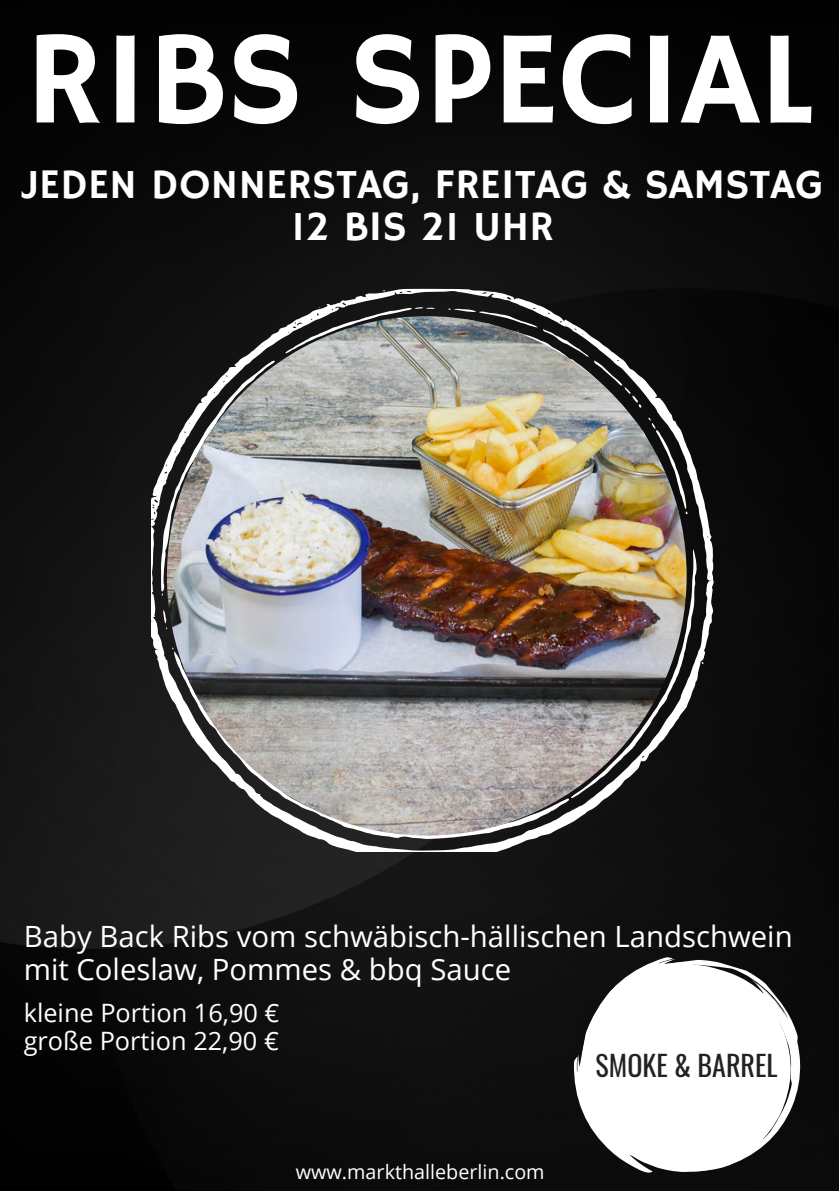
<style>
.page{position:relative;width:839px;height:1191px;background:#fff}
.page>*{position:absolute;margin:0;border:0;box-sizing:border-box;transform-origin:0 0}
.t1{font:133.4px "Hammersmith One";color:#fff}
.t2{font:42px/42px "Hammersmith One";color:#fff;text-align:center}
.t3{font:29.4px/33px "Open Sans";color:#fff}
.t4{font:28px "Oswald";color:#222}
.t5{font:25.4px/28.6px "Open Sans";color:#fff}
.t6{font:19.8px "Open Sans";color:#fff}
</style>
<div class="page">
<img style="left:0;top:0;width:838px;height:1191px">
<svg style="left:151px;top:289px;width:562px;height:563px;fill:#131313"></svg>
<svg style="left:573px;top:962px;width:217px;height:212px;fill:#0e0e0e"></svg>
<svg style="left:581px;top:957px;width:219px;height:215px"></svg>
<img style="left:167px;top:316px;width:519px;height:520px;border-radius:50%">
<h1 class="t1" style="left:25px;top:2px;width:791px">RIBS SPECIAL</h1>
<h2 class="t2" style="left:21px;top:165px;width:803px">JEDEN DONNERSTAG, FREITAG &amp; SAMSTAG<br>12 BIS 21 UHR</h2>
<p class="t3" style="left:24px;top:920px;width:770px">Baby Back Ribs vom schwäbisch-hällischen Landschwein mit Coleslaw, Pommes &amp; bbq Sauce</p>
<p class="t5" style="left:24px;top:998px;width:257px">kleine Portion 16,90 € große Portion 22,90 €</p>
<p class="t4" style="left:595px;top:1044px;width:184px">SMOKE &amp; BARREL</p>
<p class="t6" style="left:296px;top:1158px;width:250px">www.markthalleberlin.com</p>
</div>
